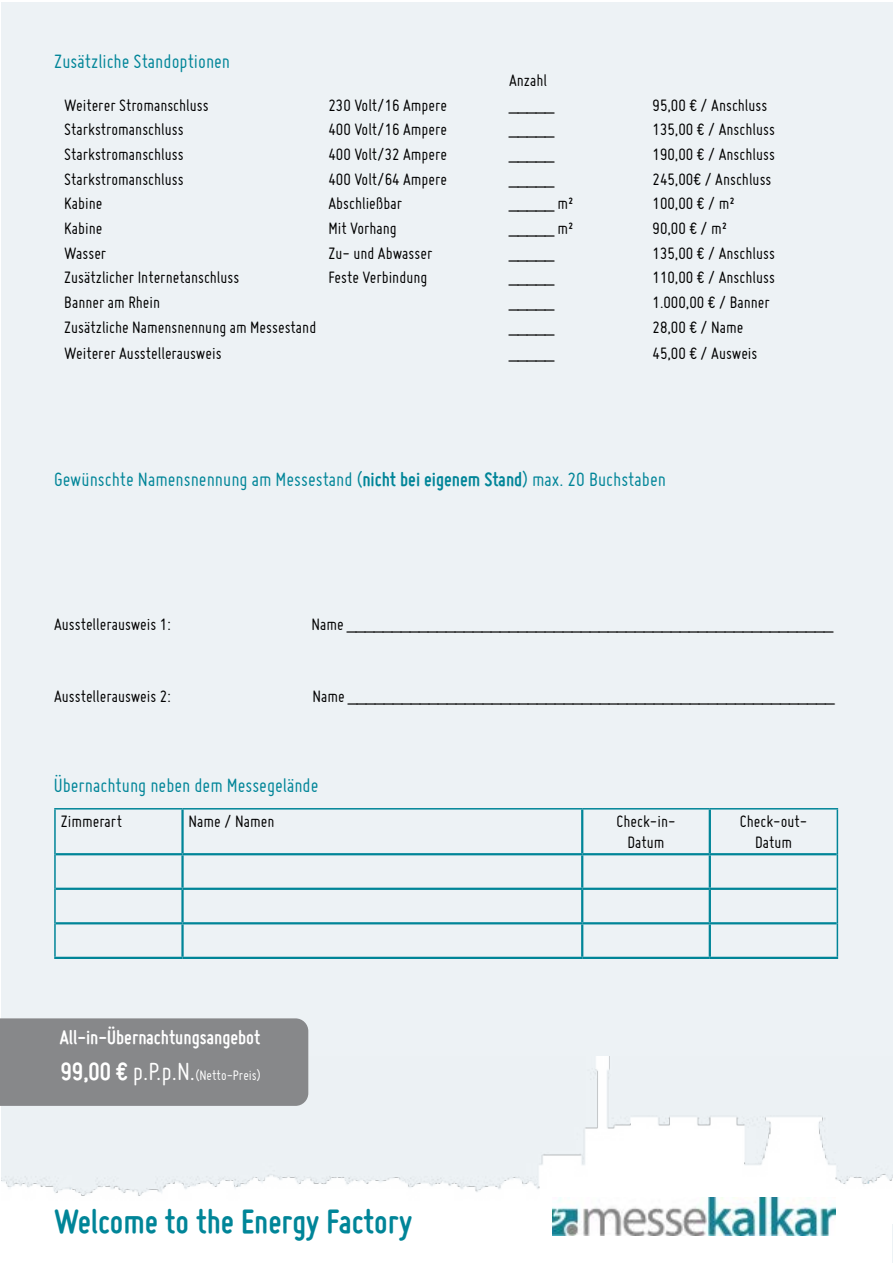
<style>
.page{position:relative;width:893px;height:1263px;background:#fff}
.page>*{position:absolute;margin:0;border:0;box-sizing:border-box;transform-origin:0 0}
.t1{font:700 36px "Miso";color:#008598}
.t2{font:27px "Miso";color:#fff}
.t3{font:21px "Miso";color:#008598}
.t4{font:700 21px "Miso";color:#fff}
.t5{font:18px/21.6px "Miso";color:#000;text-align:center}
.t6{font:15px "Miso";color:#fff}
.s1{font-weight:700}
</style>
<div class="page">
<div style="left:1px;top:3px;width:892px;height:1260px;background:#edf2f5"></div>
<img style="left:1px;top:1056px;width:892px;height:167px">
<div style="left:1px;top:1210px;width:891px;height:53px;background:#fff"></div>
<img style="left:553px;top:1197px;width:283px;height:38px">
<hr style="left:181px;top:809px;width:3px;height:44px;background:#008598">
<hr style="left:581px;top:809px;width:2px;height:44px;background:#008598">
<hr style="left:709px;top:809px;width:2px;height:44px;background:#008598">
<hr style="left:56px;top:853px;width:127px;height:2px;background:#008598">
<hr style="left:183px;top:853px;width:399px;height:2px;background:#008598">
<hr style="left:181px;top:855px;width:3px;height:33px;background:#008598">
<hr style="left:582px;top:853px;width:128px;height:2px;background:#008598">
<hr style="left:581px;top:855px;width:2px;height:33px;background:#008598">
<hr style="left:710px;top:853px;width:127px;height:2px;background:#008598">
<hr style="left:709px;top:855px;width:2px;height:33px;background:#008598">
<hr style="left:56px;top:888px;width:127px;height:2px;background:#008598">
<hr style="left:183px;top:888px;width:399px;height:2px;background:#008598">
<hr style="left:181px;top:890px;width:3px;height:32px;background:#008598">
<hr style="left:582px;top:888px;width:128px;height:2px;background:#008598">
<hr style="left:581px;top:890px;width:2px;height:32px;background:#008598">
<hr style="left:710px;top:888px;width:127px;height:2px;background:#008598">
<hr style="left:709px;top:890px;width:2px;height:32px;background:#008598">
<hr style="left:56px;top:922px;width:127px;height:2px;background:#008598">
<hr style="left:183px;top:922px;width:399px;height:2px;background:#008598">
<hr style="left:181px;top:924px;width:3px;height:33px;background:#008598">
<hr style="left:582px;top:922px;width:128px;height:2px;background:#008598">
<hr style="left:581px;top:924px;width:2px;height:33px;background:#008598">
<hr style="left:710px;top:922px;width:127px;height:2px;background:#008598">
<hr style="left:709px;top:924px;width:2px;height:33px;background:#008598">
<hr style="left:54px;top:957px;width:129px;height:2px;background:#008598">
<hr style="left:183px;top:957px;width:399px;height:2px;background:#008598">
<hr style="left:582px;top:957px;width:128px;height:2px;background:#008598">
<hr style="left:710px;top:957px;width:128px;height:2px;background:#008598">
<hr style="left:54px;top:808px;width:129px;height:1px;background:#008598">
<hr style="left:54px;top:809px;width:2px;height:45px;background:#008598">
<hr style="left:183px;top:808px;width:399px;height:1px;background:#008598">
<hr style="left:582px;top:808px;width:128px;height:1px;background:#008598">
<hr style="left:710px;top:808px;width:128px;height:1px;background:#008598">
<hr style="left:837px;top:809px;width:1px;height:45px;background:#008598">
<hr style="left:54px;top:854px;width:2px;height:35px;background:#008598">
<hr style="left:837px;top:854px;width:1px;height:35px;background:#008598">
<hr style="left:54px;top:889px;width:2px;height:34px;background:#008598">
<hr style="left:837px;top:889px;width:1px;height:34px;background:#008598">
<hr style="left:54px;top:923px;width:2px;height:34px;background:#008598">
<hr style="left:837px;top:923px;width:1px;height:34px;background:#008598">
<div style="left:0;top:1018px;width:308px;height:88px;background:#87888a"></div>
<p class="t3" style="left:54px;top:49px;width:177px">Zusätzliche Standoptionen</p>
<p class="t5" style="left:509px;top:69px;width:40px">Anzahl</p>
<p class="t5" style="left:64px;top:94px;width:146px">Weiterer Stromanschluss</p>
<p class="t5" style="left:328px;top:94px;width:120px">230 Volt/16 Ampere</p>
<p class="t5" style="left:509px;top:94px;width:46px">_____</p>
<p class="t5" style="left:652px;top:94px;width:116px">95,00 € / Anschluss</p>
<p class="t5" style="left:64px;top:118px;width:121px">Starkstromanschluss</p>
<p class="t5" style="left:328px;top:118px;width:120px">400 Volt/16 Ampere</p>
<p class="t5" style="left:509px;top:118px;width:46px">_____</p>
<p class="t5" style="left:652px;top:118px;width:124px">135,00 € / Anschluss</p>
<p class="t5" style="left:64px;top:143px;width:121px">Starkstromanschluss</p>
<p class="t5" style="left:328px;top:143px;width:120px">400 Volt/32 Ampere</p>
<p class="t5" style="left:509px;top:143px;width:46px">_____</p>
<p class="t5" style="left:652px;top:143px;width:124px">190,00 € / Anschluss</p>
<p class="t5" style="left:64px;top:168px;width:121px">Starkstromanschluss</p>
<p class="t5" style="left:328px;top:168px;width:120px">400 Volt/64 Ampere</p>
<p class="t5" style="left:509px;top:168px;width:46px">_____</p>
<p class="t5" style="left:652px;top:168px;width:120px">245,00€ / Anschluss</p>
<p class="t5" style="left:64px;top:192px;width:40px">Kabine</p>
<p class="t5" style="left:328px;top:192px;width:75px">Abschließbar</p>
<p class="t5" style="left:509px;top:192px;width:66px">_____ m²</p>
<p class="t5" style="left:652px;top:192px;width:84px">100,00 € / m²</p>
<p class="t5" style="left:64px;top:217px;width:40px">Kabine</p>
<p class="t5" style="left:328px;top:217px;width:70px">Mit Vorhang</p>
<p class="t5" style="left:509px;top:217px;width:66px">_____ m²</p>
<p class="t5" style="left:652px;top:217px;width:76px">90,00 € / m²</p>
<p class="t5" style="left:64px;top:243px;width:44px">Wasser</p>
<p class="t5" style="left:328px;top:243px;width:105px">Zu- und Abwasser</p>
<p class="t5" style="left:509px;top:243px;width:46px">_____</p>
<p class="t5" style="left:652px;top:243px;width:124px">135,00 € / Anschluss</p>
<p class="t5" style="left:64px;top:266px;width:177px">Zusätzlicher Internetanschluss</p>
<p class="t5" style="left:328px;top:266px;width:100px">Feste Verbindung</p>
<p class="t5" style="left:509px;top:266px;width:46px">_____</p>
<p class="t5" style="left:652px;top:266px;width:124px">110,00 € / Anschluss</p>
<p class="t5" style="left:64px;top:291px;width:97px">Banner am Rhein</p>
<p class="t5" style="left:509px;top:291px;width:46px">_____</p>
<p class="t5" style="left:652px;top:291px;width:119px">1.000,00 € / Banner</p>
<p class="t5" style="left:64px;top:317px;width:254px">Zusätzliche Namensnennung am Messestand</p>
<p class="t5" style="left:509px;top:317px;width:46px">_____</p>
<p class="t5" style="left:652px;top:317px;width:93px">28,00 € / Name</p>
<p class="t5" style="left:64px;top:342px;width:159px">Weiterer Ausstellerausweis</p>
<p class="t5" style="left:509px;top:342px;width:46px">_____</p>
<p class="t5" style="left:652px;top:342px;width:106px">45,00 € / Ausweis</p>
<p class="t3" style="left:54px;top:468px;width:613px">Gewünschte Namensnennung am Messestand (<span class="s1">nicht bei eigenem Stand</span>) max. 20 Buchstaben</p>
<p class="t5" style="left:54px;top:613px;width:118px">Ausstellerausweis 1:</p>
<p class="t5" style="left:311px;top:613px;width:523px">Name ______________________________________________________</p>
<p class="t5" style="left:54px;top:685px;width:118px">Ausstellerausweis 2:</p>
<p class="t5" style="left:313px;top:685px;width:523px">Name ______________________________________________________</p>
<p class="t3" style="left:54px;top:774px;width:266px">Übernachtung neben dem Messegelände</p>
<p class="t5" style="left:61px;top:810px;width:63px">Zimmerart</p>
<p class="t5" style="left:189px;top:810px;width:87px">Name / Namen</p>
<p class="t5" style="left:616px;top:810px;width:60px">Check-in-<br>Datum</p>
<p class="t5" style="left:740px;top:810px;width:69px">Check-out-<br>Datum</p>
<p class="t4" style="left:60px;top:1025px;width:202px">All-in-Übernachtungsangebot</p>
<h2 class="t2" style="left:61px;top:1056px;width:136px"><span class="s1">99,00 €</span> p.P.p.N.</h2>
<p class="t6" style="left:195px;top:1067px;width:67px">(Netto-Preis)</p>
<h1 class="t1" style="left:54px;top:1201px;width:360px">Welcome to the Energy Factory</h1>
</div>
